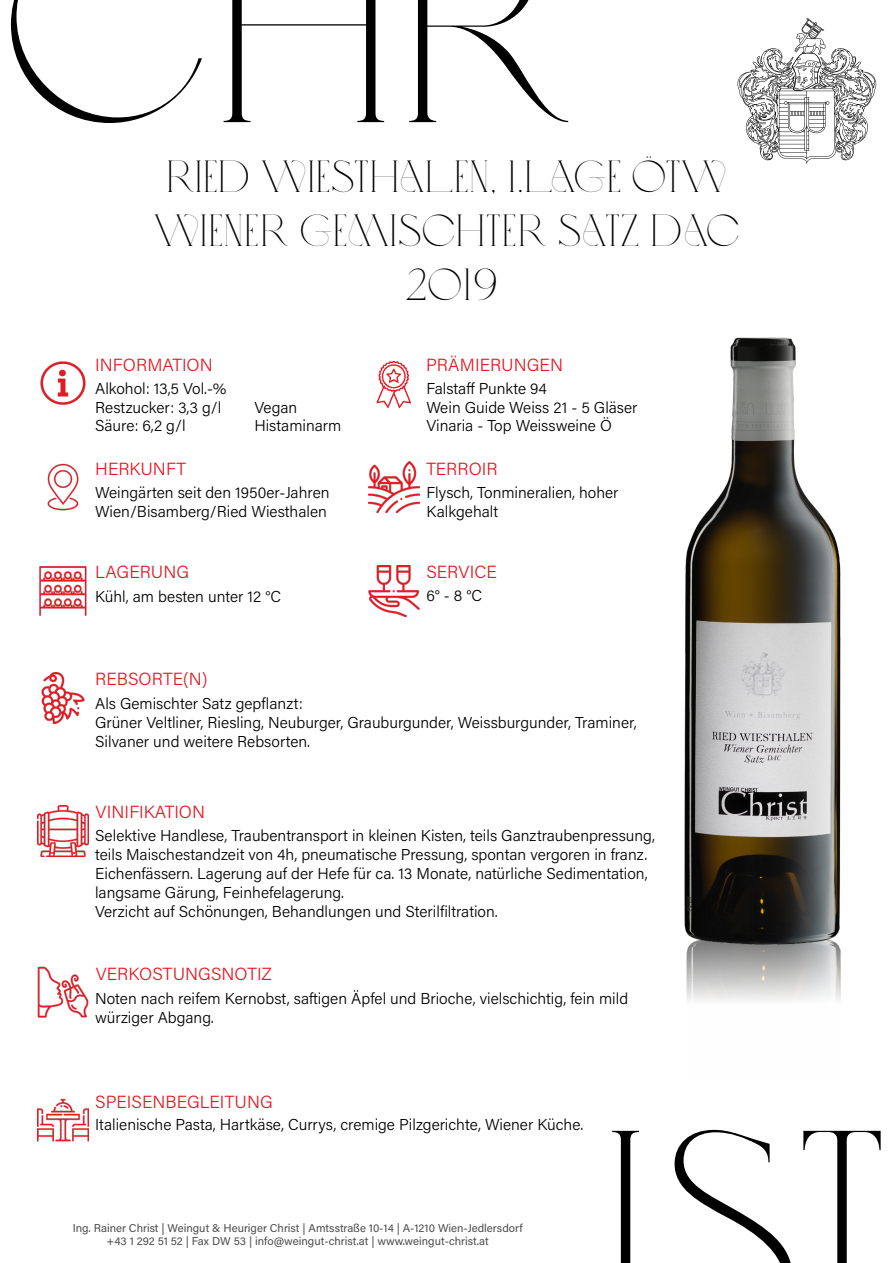
<style>
.page{position:relative;width:893px;height:1263px;background:#fff}
.page>*{position:absolute;margin:0;border:0;box-sizing:border-box;transform-origin:0 0}
.t1{font:278.25px "Love";color:#000}
.t2{font:45px/54px "Love";color:#000;text-align:center}
.t3{font:300 17.55px "Acumin Pro";color:#e41a23}
.t4{font:300 15.75px/18.9px "Acumin Pro";color:#000}
.t5{font:11.4px/13.6px "Acumin Pro";color:#4d4d4d;text-align:center}
</style>
<div class="page">
<svg style="left:737px;top:18px;width:140px;height:146px"></svg>
<img style="left:686px;top:974px;width:155px;height:26px">
<img style="left:684px;top:337px;width:157px;height:637px">
<img style="left:40px;top:361px;width:46px;height:44px">
<img style="left:369px;top:462px;width:51px;height:50px">
<img style="left:47px;top:463px;width:32px;height:48px">
<img style="left:39px;top:566px;width:48px;height:50px">
<img style="left:369px;top:565px;width:51px;height:51px">
<img style="left:38px;top:967px;width:50px;height:51px">
<img style="left:38px;top:805px;width:50px;height:51px">
<img style="left:38px;top:1098px;width:50px;height:44px">
<img style="left:376px;top:360px;width:35px;height:48px">
<img style="left:41px;top:672px;width:44px;height:51px">
<h1 class="t1" style="left:0;top:-118px;width:865px">CHRIST</h1>
<h2 class="t2" style="left:153px;top:150px;width:589px">RIED WIESTHALEN, 1.LAGE ÖTW<br>WIENER GEMISCHTER SATZ DAC<br>2019</h2>
<p class="t3" style="left:95px;top:353px;width:119px">INFORMATION</p>
<p class="t4" style="left:95px;top:378px;width:133px">Alkohol: 13,5 Vol.-%<br>Restzucker: 3,3 g/l<br>Säure: 6,2 g/l</p>
<p class="t4" style="left:254px;top:397px;width:88px">Vegan<br>Histaminarm</p>
<p class="t3" style="left:426px;top:353px;width:138px">PRÄMIERUNGEN</p>
<p class="t4" style="left:426px;top:378px;width:213px">Falstaff Punkte 94<br>Wein Guide Weiss 21 - 5 Gläser<br>Vinaria - Top Weissweine Ö</p>
<p class="t3" style="left:95px;top:457px;width:93px">HERKUNFT</p>
<p class="t3" style="left:426px;top:456px;width:73px">TERROIR</p>
<p class="t4" style="left:95px;top:482px;width:236px">Weingärten seit den 1950er-Jahren<br>Wien/Bisamberg/Ried Wiesthalen</p>
<p class="t4" style="left:427px;top:482px;width:194px">Flysch, Tonmineralien, hoher<br>Kalkgehalt</p>
<p class="t3" style="left:95px;top:560px;width:96px">LAGERUNG</p>
<p class="t3" style="left:426px;top:560px;width:72px">SERVICE</p>
<p class="t4" style="left:95px;top:586px;width:187px">Kühl, am besten unter 12 °C</p>
<p class="t3" style="left:95px;top:667px;width:114px">REBSORTE(N)</p>
<p class="t4" style="left:426px;top:586px;width:57px">6° - 8 °C</p>
<p class="t4" style="left:95px;top:693px;width:543px">Als Gemischter Satz gepflanzt:<br>Grüner Veltliner, Riesling, Neuburger, Grauburgunder, Weissburgunder, Traminer,<br>Silvaner und weitere Rebsorten.</p>
<p class="t3" style="left:96px;top:800px;width:111px">VINIFIKATION</p>
<p class="t4" style="left:95px;top:826px;width:561px">Selektive Handlese, Traubentransport in kleinen Kisten, teils Ganztraubenpressung, teils Maischestandzeit von 4h, pneumatische Pressung, spontan vergoren in franz.<br>Eichenfässern. Lagerung auf der Hefe für ca. 13 Monate, natürliche Sedimentation, langsame Gärung, Feinhefelagerung.<br>Verzicht auf Schönungen, Behandlungen und Sterilfiltration.</p>
<p class="t3" style="left:96px;top:962px;width:178px">VERKOSTUNGSNOTIZ</p>
<p class="t4" style="left:95px;top:988px;width:535px">Noten nach reifem Kernobst, saftigen Äpfel und Brioche, vielschichtig, fein mild würziger Abgang.</p>
<p class="t3" style="left:95px;top:1089px;width:179px">SPEISENBEGLEITUNG</p>
<p class="t4" style="left:95px;top:1115px;width:490px">Italienische Pasta, Hartkäse, Currys, cremige Pilzgerichte, Wiener Küche.</p>
<h1 class="t1" style="left:28px;top:1085px;width:865px">CHRIST</h1>
<p class="t5" style="left:73px;top:1220px;width:451px">Ing. Rainer Christ | Weingut &amp; Heuriger Christ | Amtsstraße 10-14 | A-1210 Wien-Jedlersdorf +43 1 292 51 52 | Fax DW 53 | info@weingut-christ.at | www.weingut-christ.at</p>
</div>
